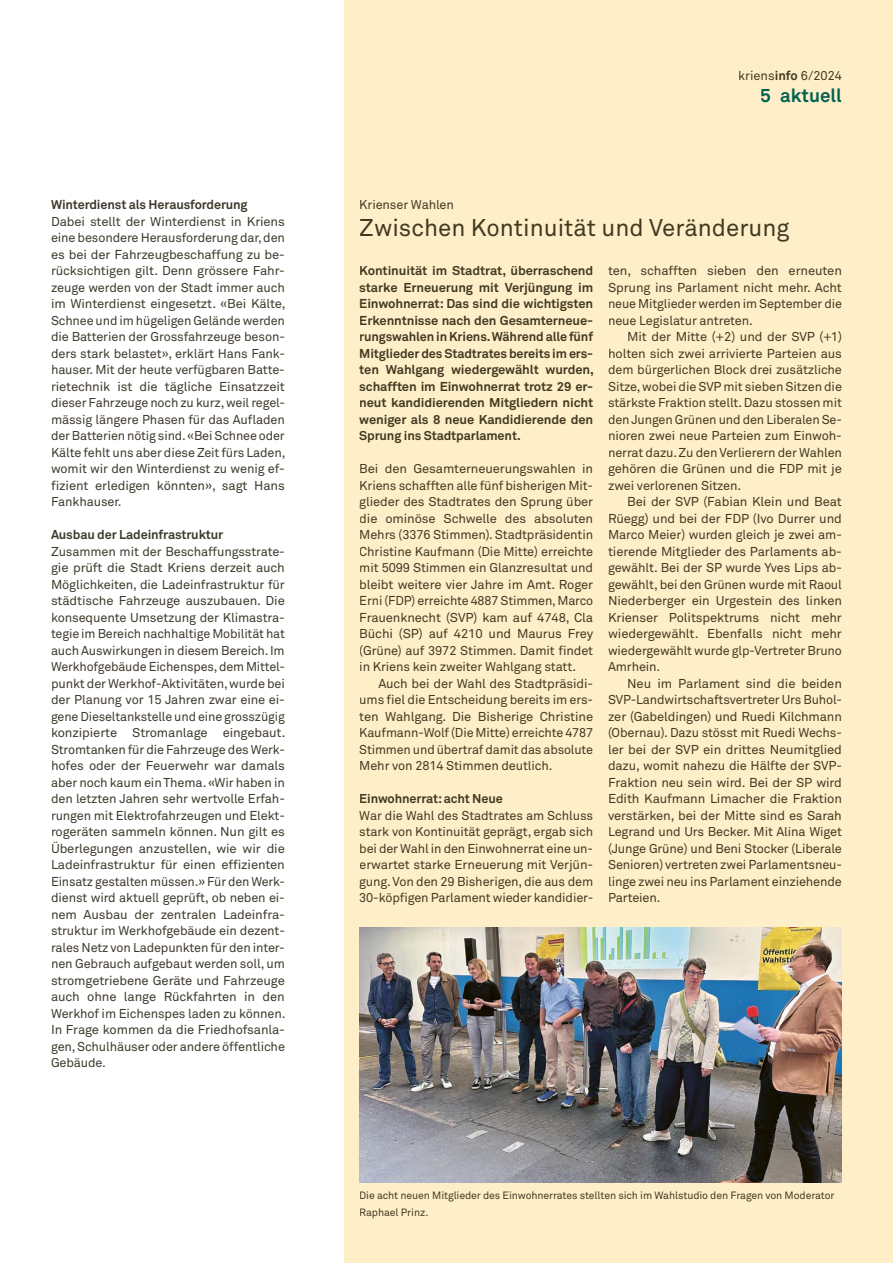
<style>
.page{position:relative;width:893px;height:1263px;background:#fff}
.page>*{position:absolute;margin:0;border:0;box-sizing:border-box;transform-origin:0 0}
.t1{font:24px "Akkurat Pro";color:#413a22}
.t2{font:700 18.75px "Akkurat Pro";color:#006251}
.t3{font:12.75px/16.5px "Akkurat Pro";letter-spacing:-.01em;color:#413a22;text-align:justify}
.t4{font:12.75px/16.5px "Akkurat Pro";letter-spacing:-.01em;color:#3e3a2c;text-align:justify}
.t5{font:700 12.75px/16.5px "Akkurat Pro";letter-spacing:-.01em;color:#413a22;text-align:justify}
.t6{font:700 12.75px "Akkurat Pro";letter-spacing:-.01em;color:#3e3a2c}
.t7{font:10.5px/16.5px "Akkurat Pro";letter-spacing:-.01em;color:#413a22}
.s1{font-weight:700}
</style>
<div class="page">
<div style="left:344px;top:0;width:549px;height:1263px;background:#ffefc8"></div>
<img style="left:359px;top:927px;width:483px;height:256px">
<p class="t6" style="left:51px;top:197px;width:198px">Winterdienst als Herausforderung</p>
<p class="t4" style="left:51px;top:213px;width:236px">Dabei stellt der Winterdienst in Kriens eine besondere Herausforderung dar, den es bei der Fahrzeugbeschaffung zu be&shy;rücksichtigen gilt. Denn grössere Fahr&shy;zeuge werden von der Stadt immer auch im Winterdienst eingesetzt. «Bei Kälte, Schnee und im hügeligen Gelände werden die Batterien der Grossfahrzeuge beson&shy;ders stark belastet», erklärt Hans Fank&shy;hauser. Mit der heute verfügbaren Batte&shy;rietechnik ist die tägliche Einsatzzeit dieser Fahrzeuge noch zu kurz, weil regel&shy;mässig längere Phasen für das Aufladen der Batterien nötig sind. «Bei Schnee oder Kälte fehlt uns aber diese Zeit fürs Laden, womit wir den Winterdienst zu wenig ef&shy;fizient erledigen könnten», sagt Hans Fankhauser.</p>
<p class="t6" style="left:51px;top:527px;width:174px">Ausbau der Ladeinfrastruktur</p>
<p class="t4" style="left:51px;top:543px;width:236px">Zusammen mit der Beschaffungsstrate&shy;gie prüft die Stadt Kriens derzeit auch Möglichkeiten, die Ladeinfrastruktur für städtische Fahrzeuge auszubauen. Die konsequente Umsetzung der Klimastra&shy;tegie im Bereich nachhaltige Mobilität hat auch Auswirkungen in diesem Bereich. Im Werkhofgebäude Eichenspes, dem Mittel&shy;punkt der Werkhof-Aktivitäten, wurde bei der Planung vor 15 Jahren zwar eine ei&shy;gene Dieseltankstelle und eine grosszügig konzipierte Stromanlage eingebaut.<br>Stromtanken für die Fahrzeuge des Werk&shy;hofes oder der Feuerwehr war damals aber noch kaum ein Thema. «Wir haben in den letzten Jahren sehr wertvolle Erfah&shy;rungen mit Elektrofahrzeugen und Elekt&shy;rogeräten sammeln können. Nun gilt es Überlegungen anzustellen, wie wir die Ladeinfrastruktur für einen effizienten Einsatz gestalten müssen.» Für den Werk&shy;dienst wird aktuell geprüft, ob neben ei&shy;nem Ausbau der zentralen Ladeinfra&shy;struktur im Werkhofgebäude ein dezent&shy;rales Netz von Ladepunkten für den inter&shy;nen Gebrauch aufgebaut werden soll, um stromgetriebene Geräte und Fahrzeuge auch ohne lange Rückfahrten in den Werkhof im Eichenspes laden zu können.<br>In Frage kommen da die Friedhofsanla&shy;gen, Schulhäuser oder andere öffentliche Gebäude.</p>
<p class="t3" style="left:738px;top:68px;width:105px">kriens<span class="s1">info</span> 6/2024</p>
<h2 class="t2" style="left:760px;top:84px;width:83px">5 aktuell</h2>
<p class="t3" style="left:359px;top:197px;width:96px">Krienser Wahlen</p>
<h1 class="t1" style="left:359px;top:214px;width:432px">Zwischen Kontinuität und Veränderung</h1>
<p class="t5" style="left:359px;top:263px;width:236px">Kontinuität im Stadtrat, überraschend starke Erneuerung mit Verjüngung im Einwohnerrat: Das sind die wichtigsten Erkenntnisse nach de n Gesamterneue&shy;rungswahlen in Kriens. Während alle fünf Mitglieder des Stadtrates bereits im ers&shy;ten Wahlgang wiedergewählt wurden, schafften im Einwohnerrat trotz 29 er&shy;neut kandidierenden Mitgliedern nicht weniger als 8 neue Kandidierende den Sprung ins Stadtparlament.</p>
<p class="t3" style="left:359px;top:461px;width:235px">Bei den Gesamterneuerungswahlen in Kriens schafften alle fünf bisherigen Mit&shy;glieder des Stadtrates den Sprung über die ominöse Schwelle des absoluten Mehrs (3376 Stimmen). Stadtpräsidentin Christine Kaufmann (Die Mitte) erreichte mit 5 099 Stimmen ein Glanzresultat und bleibt weitere vier Jahre im Amt. Roger Erni (FDP) erreichte 4887 Stimmen, Marco Frauenknecht (SVP) kam auf 4748, Cla Büchi (SP) auf 4210 und Maurus Frey (Grüne) auf 3972 Stimmen. Damit findet in Kriens kein zweiter Wahlgang statt.</p>
<p class="t3" style="left:359px;top:675px;width:235px;text-indent:19px">Auch bei der Wahl des Stadtpräsidi&shy;ums fiel die Entscheidung bereits im ers&shy;ten Wahlgang. Die Bisherige Christine Kaufmann-Wolf (Die Mitte) erreichte 4787<br>Stimmen und übertraf damit das absolute Mehr von 2814 Stimmen deutlich.</p>
<p class="t5" style="left:359px;top:791px;width:145px">Einwohnerrat: acht Neue</p>
<p class="t3" style="left:359px;top:807px;width:235px">War die Wahl des Stadtrates am Schluss stark von Kontinuität geprägt, ergab sich bei der Wahl in den Einwohnerrat eine un&shy;erwartet starke Erneuerung mit Verjün&shy;gung. Von den 29 Bisherigen, die aus dem 30-köpfigen Parlament wieder kandidier-</p>
<p class="t3" style="left:608px;top:263px;width:235px">ten, schafften sieben den erneuten Sprung ins Parlament nicht mehr. Acht neue Mitglieder werden im September die neue Legislatur antreten.</p>
<p class="t3" style="left:608px;top:329px;width:235px;text-indent:19px">Mit der Mitte (+2) und der SVP (+1) holten sich zwei arrivierte Parteien aus dem bürgerlichen Block drei zusätzliche Sitze, wobei die SVP mit sieben Sitzen die stärkste Fraktion stellt. Dazu stossen mit den Jungen Grünen und den Liberalen Se&shy;nioren zwei neue Parteien zum Einwoh&shy;nerrat dazu. Zu den Verlierern der Wahlen gehören die Grünen und die FDP mit je zwei verlorenen Sitzen.</p>
<p class="t3" style="left:608px;top:494px;width:235px;text-indent:19px">Bei der SVP (Fabian Klein und Beat Rüegg) und bei der FDP (Ivo Durrer und Marco Meier) wurden gleich je zwei am&shy;tierende Mitglieder des Parlaments ab&shy;gewählt. Bei der SP wurde Yves Lips ab&shy;gewählt, bei den Grünen wurde mit Raoul Niederberger ein Urgestein des linken Krienser Politspektrums nicht mehr wiedergewählt. Ebenfalls nicht mehr wieder gewählt wurde glp-Vertreter Bruno Amrhein.</p>
<p class="t3" style="left:608px;top:675px;width:235px;text-indent:19px">Neu im Parlament sind die beiden SVP-Landwirtschaftsvertreter Urs Buhol&shy;zer (Gabeldingen) und Ruedi Kilchmann (Obernau). Dazu stösst mit Ruedi Wechs&shy;ler bei der SVP ein drittes Neumitglied dazu, womit nahezu die Hälfte der SVP-Fraktion neu sein wird. Bei der SP wird Edith Kaufmann Limacher die Fraktion verstärken, bei der Mitte sind es Sarah Legrand und Urs Becker. Mit Alina Wiget (Junge Grüne) und Beni Stocker (Liberale Senioren) vertreten zwei Parlament sneu&shy;linge zwei neu ins Parlament einziehende Parteien.</p>
<p class="t7" style="left:359px;top:1188px;width:477px">Die acht neuen Mitglieder des Einwohnerrates stellten sich im Wahlstudio den Fragen von Moderator<br>Raphael Prinz.</p>
</div>
